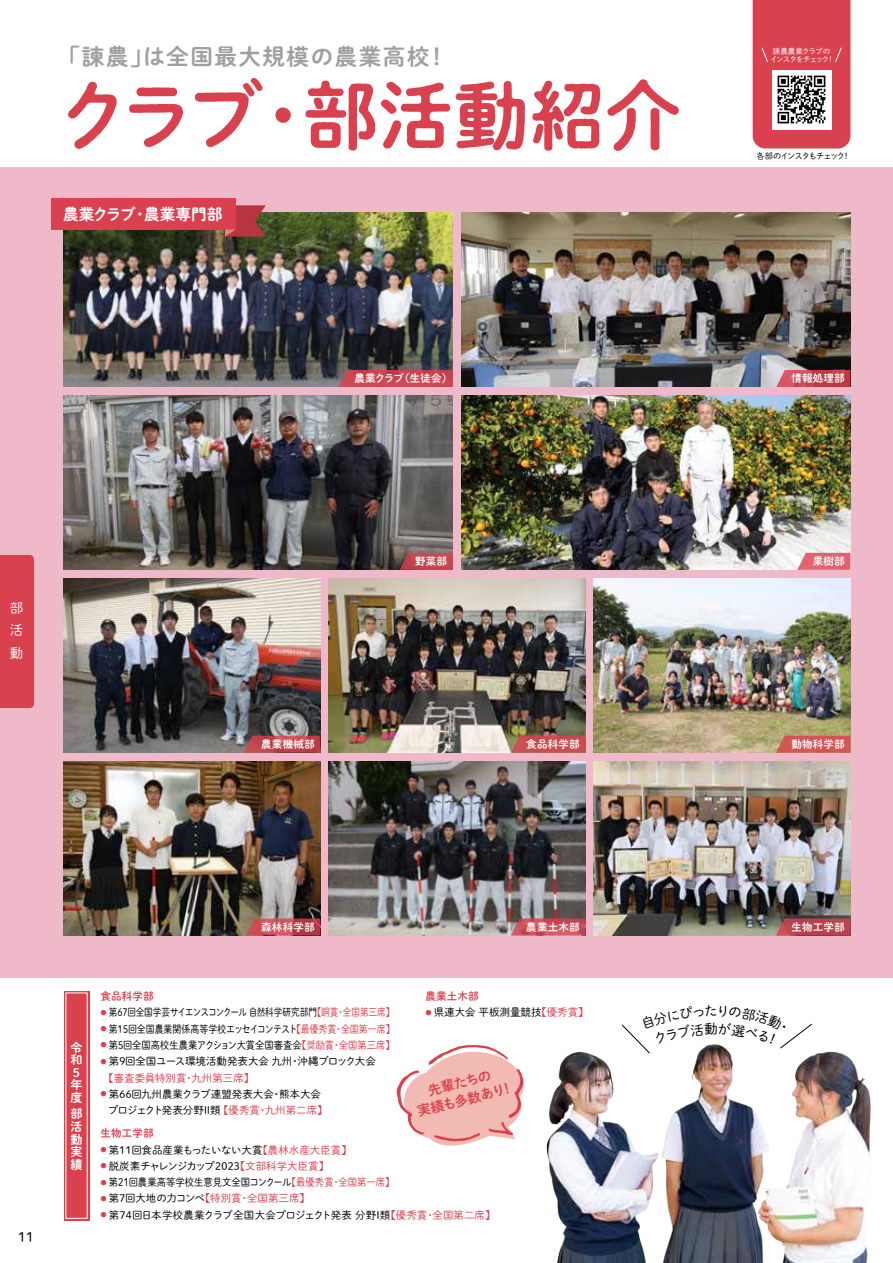
<style>
.page{position:relative;width:893px;height:1263px;background:#fff}
.page>*{position:absolute;margin:0;border:0;box-sizing:border-box;transform-origin:0 0}
.t1{font:75px "P Shuei NM Go Std N B";letter-spacing:.01em;color:#da414e}
.t2{font:22.5px "P Shuei NM Go Std N B";letter-spacing:.07em;color:#9fa0a0}
.t3{font:15.6px "P Shuei NM Go Std N B";letter-spacing:.01em;color:#fff}
.t4{font:13.5px/17.2px "P Shuei M Go Std B";color:#da414e;text-align:center}
.t5{font:13.5px/22.4px "P Shuei M Go Std L";color:#fff;text-align:justify}
.t6{font:13.5px "P Shuei M Go Std L";color:#000}
.t7{font:12px/12.6px "P Shuei NM Go Std N B";color:#fff}
.t8{font:10.5px/16.4px "P Shuei M Go Std L";color:#000}
.t9{font:10.5px "P Shuei M Go Std L";color:#000;scale:.89 1}
.t10{font:10.5px "P Shuei M Go Std L";letter-spacing:-.035em;color:#000}
.t11{font:10.5px "P Shuei M Go Std B";letter-spacing:.02em;color:#fff}
.t12{font:10.5px "P Shuei M Go Std L";color:#000;scale:.82 1}
.t13{font:10.5px "P Shuei M Go Std L";color:#000;scale:.85 1}
.t14{font:10.5px "P Shuei M Go Std L";letter-spacing:-.1em;color:#000}
.t15{font:10.5px "P Shuei M Go Std L";color:#da414e}
.t16{font:10.5px "P Shuei M Go Std B";letter-spacing:.02em;color:#da414e}
.t17{font:10.5px "P Shuei M Go Std B";letter-spacing:-.025em;color:#fff}
.t18{font:8.25px "P Shuei M Go Std L";letter-spacing:-.115em;color:#000}
.t19{font:7.5px/7.5px "P Shuei M Go Std L";letter-spacing:-.105em;color:#fff;text-align:center}
.s1{color:#da414e}
.s2{color:#000}
</style>
<div class="page">
<div style="left:0;top:168px;width:893px;height:1095px;background:#efb9ca"></div>
<div style="left:0;top:978px;width:893px;height:285px;background:#fff"></div>
<svg style="left:64px;top:991px;width:25px;height:229px;background:#dd515d"></svg>
<div style="left:753px;top:0;width:97px;height:148px;background:#da414e"></div>
<img style="left:772px;top:70px;width:59px;height:59px">
<img style="left:64px;top:578px;width:256px;height:175px">
<img style="left:64px;top:761px;width:256px;height:174px">
<img style="left:329px;top:578px;width:256px;height:175px">
<img style="left:329px;top:761px;width:256px;height:174px">
<img style="left:594px;top:578px;width:256px;height:175px">
<img style="left:594px;top:761px;width:256px;height:174px">
<img style="left:64px;top:213px;width:389px;height:174px">
<img style="left:461px;top:213px;width:389px;height:174px">
<img style="left:64px;top:395px;width:389px;height:175px">
<img style="left:461px;top:395px;width:389px;height:175px">
<div style="left:51px;top:198px;width:184px;height:32px;background:#da414e"></div>
<svg style="left:225px;top:205px;width:41px;height:32px"></svg>
<svg style="left:396px;top:1047px;width:61px;height:99px"></svg>
<img style="left:457px;top:1044px;width:414px;height:219px">
<svg style="left:339px;top:370px;width:114px;height:17px;background:#c44852"></svg>
<svg style="left:511px;top:736px;width:74px;height:17px"></svg>
<svg style="left:776px;top:736px;width:74px;height:17px"></svg>
<svg style="left:776px;top:918px;width:74px;height:17px"></svg>
<svg style="left:246px;top:918px;width:74px;height:17px"></svg>
<svg style="left:797px;top:553px;width:53px;height:17px"></svg>
<svg style="left:400px;top:553px;width:53px;height:17px"></svg>
<svg style="left:244px;top:736px;width:76px;height:17px"></svg>
<svg style="left:776px;top:370px;width:74px;height:17px"></svg>
<svg style="left:511px;top:918px;width:74px;height:17px"></svg>
<div style="left:0;top:555px;width:34px;height:153px;background:#da414e"></div>
<svg style="left:621px;top:1023px;width:191px;height:31px"></svg>
<h2 class="t2" style="left:58px;top:40px;width:392px">「諫農」は全国最大規模の農業高校！</h2>
<p class="t19" style="left:770px;top:47px;width:66px">諫農農業クラブのインスタをチェック！</p>
<h1 class="t1" style="left:56px;top:60px;width:626px">クラブ・部活動紹介</h1>
<p class="t18" style="left:756px;top:150px;width:95px">各部のインスタもチェック！</p>
<h3 class="t3" style="left:63px;top:202px;width:161px">農業クラブ・農業専門部</h3>
<p class="t17" style="left:354px;top:371px;width:99px">農業クラブ（生徒会）</p>
<p class="t11" style="left:791px;top:371px;width:55px">情報処理部</p>
<p class="t5" style="left:10px;top:596px;width:14px">部活動</p>
<p class="t11" style="left:261px;top:736px;width:55px">農業機械部</p>
<p class="t11" style="left:415px;top:553px;width:33px">野菜部</p>
<p class="t11" style="left:813px;top:553px;width:33px">果樹部</p>
<p class="t11" style="left:526px;top:736px;width:55px">食品科学部</p>
<p class="t11" style="left:791px;top:736px;width:55px">動物科学部</p>
<p class="t6" style="left:18px;top:1227px;width:17px">11</p>
<p class="t11" style="left:261px;top:919px;width:55px">森林科学部</p>
<p class="t11" style="left:791px;top:919px;width:55px">生物工学部</p>
<p class="t11" style="left:526px;top:919px;width:55px">農業土木部</p>
<p class="t7" style="left:71px;top:1040px;width:13px">令和<br>5年度</p>
<p class="t7" style="left:71px;top:1107px;width:13px;text-align:justify">部活動実績</p>
<p class="t16" style="left:100px;top:988px;width:55px">食品科学部</p>
<p class="t12" style="left:100px;top:1005px;width:360px"><sup>●</sup> 第６７回全国学芸サイエンスコンクール 自然科学研究部門<span class="s1">【銅賞・全国第三席】</span></p>
<p class="t13" style="left:100px;top:1021px;width:348px"><sup>●</sup> 第１５回全国農業関係高等学校エッセイコンテスト<span class="s1">【最優秀賞・全国第一席】</span></p>
<p class="t9" style="left:100px;top:1037px;width:332px"><sup>●</sup> 第５回全国高校生農業アクション大賞全国審査会<span class="s1">【奨励賞・全国第三席】</span></p>
<p class="t8" style="left:100px;top:1053px;width:277px"><sup>●</sup> 第９回全国ユース環境活動発表大会 九州・沖縄ブロック大会<span class="s1">【審査委員特別賞・九州第三席】</span></p>
<p class="t8" style="left:108px;top:1085px;width:221px;text-indent:-8px"><sup>●</sup> 第６６回九州農業クラブ連盟発表大会・熊本大会プロジェクト発表分野Ⅱ類 <span class="s1">【優秀賞・九州第二席】</span></p>
<p class="t16" style="left:100px;top:1125px;width:55px">生物工学部</p>
<p class="t8" style="left:100px;top:1141px;width:253px"><sup>●</sup> 第１１回食品産業もったいない大賞<span class="s1">【農林水産大臣賞】</span></p>
<p class="t14" style="left:100px;top:1158px;width:230px"><sup>●</sup> 脱炭素チャレンジカップ２０２３<span class="s1">【文部科学大臣賞】</span></p>
<p class="t9" style="left:100px;top:1174px;width:332px"><sup>●</sup> 第２１回農業高等学校生意見文全国コンクール<span class="s1">【最優秀賞・全国第一席】</span></p>
<p class="t15" style="left:100px;top:1191px;width:211px"><sup>●</sup> <span class="s2">第７回大地の力コンペ</span>【特別賞・全国第三席】</p>
<p class="t10" style="left:100px;top:1207px;width:397px"><sup>●</sup> 第７４回日本学校農業クラブ全国大会プロジェクト発表 分野Ⅰ類<span class="s1">【優秀賞・全国第二席】</span></p>
<p class="t16" style="left:425px;top:988px;width:55px">農業土木部</p>
<p class="t8" style="left:425px;top:1004px;width:165px"><sup>●</sup> 県連大会 平板測量競技<span class="s1">【優秀賞】</span></p>
<p class="t4" style="left:411px;top:1085px;width:100px;rotate:-14deg">先輩たちの<br>実績も多数あり！</p>
</div>
